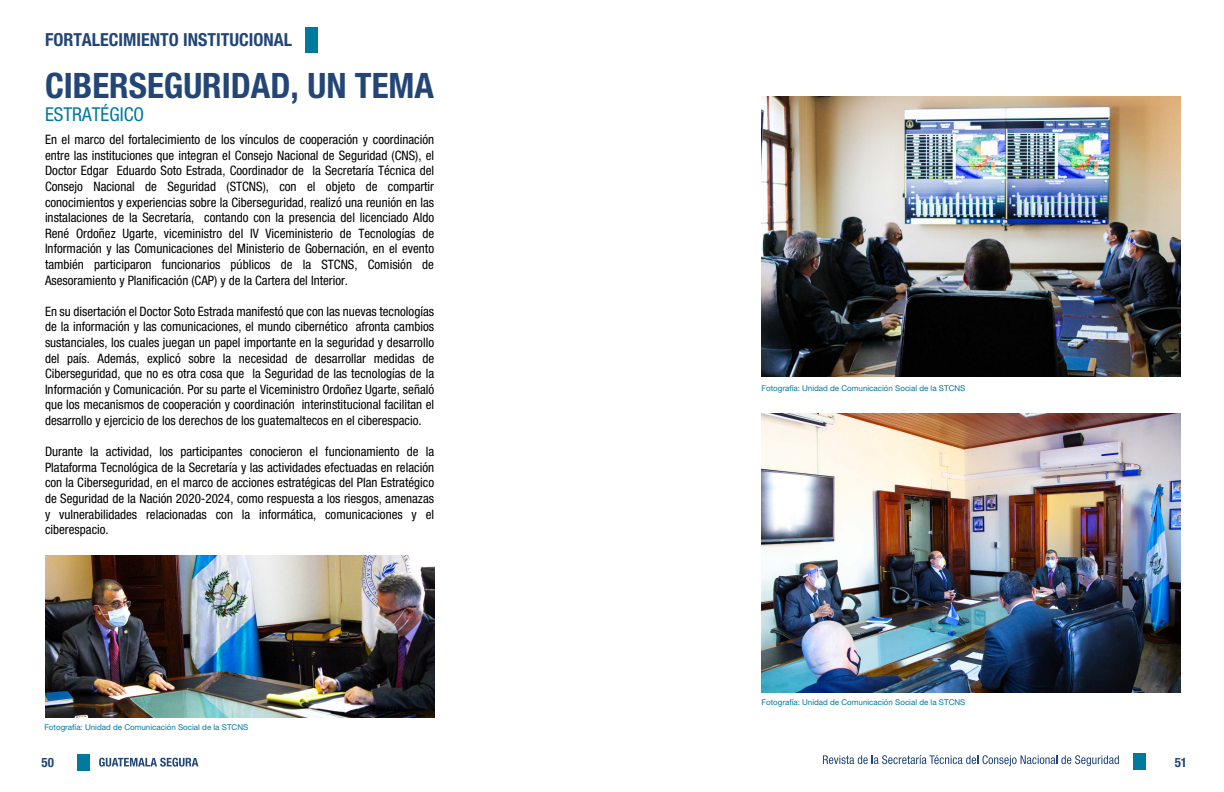
<style>
.page{position:relative;width:1224px;height:792px;background:#fff}
.page>*{position:absolute;margin:0;border:0;box-sizing:border-box;transform-origin:0 0}
.t1{font:700 condensed 35.1px "Helvetica Neue LT Std";color:#234676}
.t2{font:condensed 19.1px "Helvetica Neue LT Std";color:#00799d}
.t3{font:700 condensed 18px "Helvetica Neue LT Std";color:#234676}
.t4{font:condensed 13px/15.6px "Helvetica Neue LT Std";color:#000;text-align:justify}
.t5{font:700 condensed 13px "Helvetica Neue LT Std";color:#234676}
.t6{font:8px "Helvetica Neue LT Std";color:#00799d}
</style>
<div class="page">
<svg style="left:99px;top:758px;width:99px;height:9px"></svg>
<div style="left:77px;top:754px;width:13px;height:17px;background:#00799d"></div>
<svg style="left:823px;top:755px;width:296px;height:11px"></svg>
<div style="left:1133px;top:753px;width:13px;height:17px;background:#00799d"></div>
<div style="left:305px;top:27px;width:13px;height:26px;background:#00799d"></div>
<img style="left:45px;top:555px;width:390px;height:162px">
<img style="left:761px;top:97px;width:420px;height:279px">
<img style="left:761px;top:413px;width:420px;height:280px">
<h3 class="t3" style="left:45px;top:29px;width:249px">FORTALECIMIENTO INSTITUCIONAL</h3>
<h1 class="t1" style="left:45px;top:64px;width:391px">CIBERSEGURIDAD, UN TEMA</h1>
<h2 class="t2" style="left:45px;top:103px;width:101px">ESTRATÉGICO</h2>
<p class="t4" style="left:45px;top:132px;width:391px">En el marco del fortalecimiento de los vínculos de cooperación y coordinación entre las instituciones que integran el Consejo Nacional de Seguridad (CNS), el Doctor Edgar Eduardo Soto Estrada, Coordinador de la Secretaría Técnica del Consejo Nacional de Seguridad (STCNS), con el objeto de compartir conocimientos y experiencias sobre la Ciberseguridad, realizó una reunión en las instalaciones de la Secretaría, contando con la presencia del licenciado Aldo René Ordoñez Ugarte, viceministro del IV Viceministerio de Tecnologías de Información y las Comunicaciones del Ministerio de Gobernación, en el evento también participaron funcionarios públicos de la STCNS, Comisión de Asesoramiento y Planificación (CAP) y de la Cartera del Interior.</p>
<p class="t4" style="left:45px;top:303px;width:391px">En su disertación el Doctor Soto Estrada manifestó que con las nuevas tecnologías de la información y las comunicaciones, el mundo cibernético afronta cambios sustanciales, los cuales juegan un papel importante en la seguridad y desarrollo del país. Además, explicó sobre la necesidad de desarrollar medidas de Ciberseguridad, que no es otra cosa que la Seguridad de las tecnologías de la Información y Comunicación. Por su parte el Viceministro Ordoñez Ugarte, señaló que los mecanismos de cooperación y coordinación interinstitucional facilitan el desarrollo y ejercicio de los derechos de los guatemaltecos en el ciberespacio.</p>
<p class="t4" style="left:45px;top:444px;width:391px">Durante la actividad, los participantes conocieron el funcionamiento de la Plataforma Tecnológica de la Secretaría y las actividades efectuadas en relación con la Ciberseguridad, en el marco de acciones estratégicas del Plan Estratégico de Seguridad de la Nación 2020-2024, como respuesta a los riesgos, amenazas y vulnerabilidades relacionadas con la informática, comunicaciones y el ciberespacio.</p>
<p class="t6" style="left:44px;top:722px;width:205px">Fotografía: Unidad de Comunicación Social de la STCNS</p>
<p class="t6" style="left:761px;top:383px;width:205px">Fotografía: Unidad de Comunicación Social de la STCNS</p>
<p class="t6" style="left:761px;top:698px;width:205px">Fotografía: Unidad de Comunicación Social de la STCNS</p>
<p class="t5" style="left:41px;top:754px;width:14px">50</p>
<p class="t5" style="left:1175px;top:754px;width:14px">51</p>
</div>
